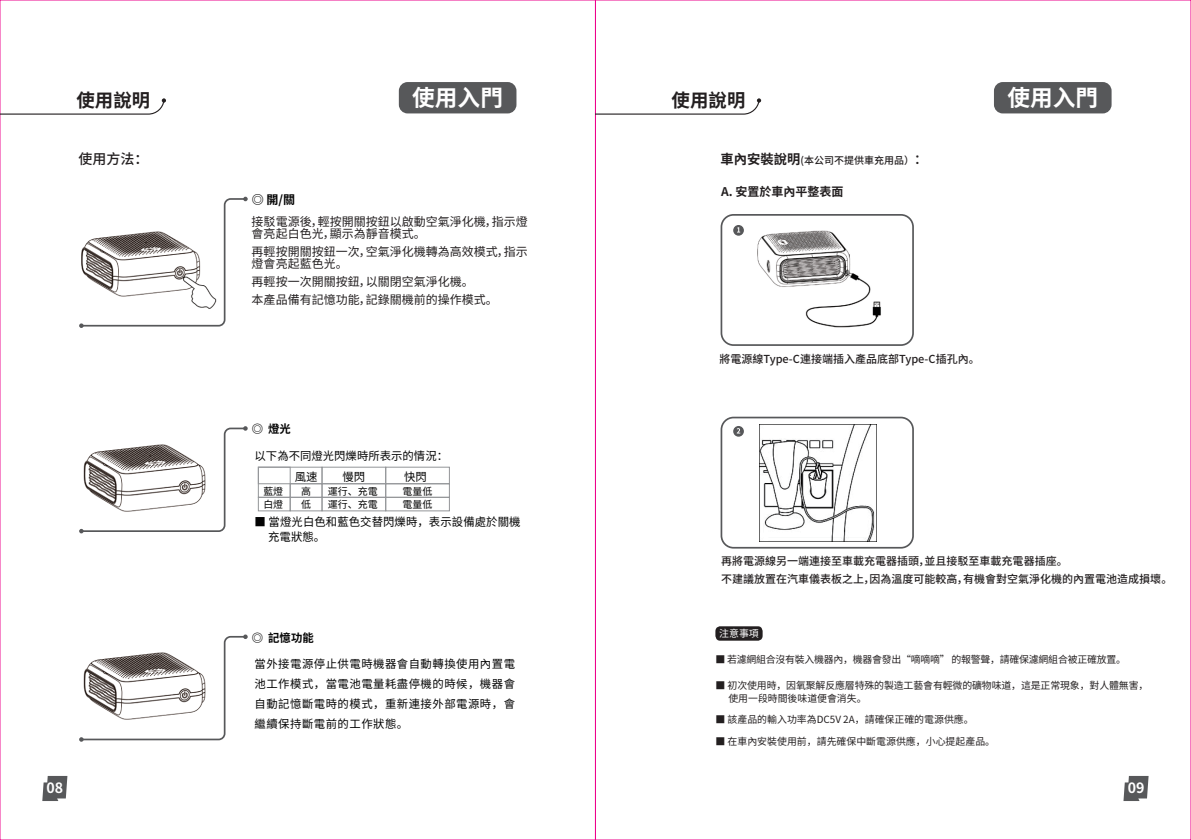
<style>
.page{position:relative;width:1191px;height:840px;background:#fff}
.page>*{position:absolute;margin:0;border:0;box-sizing:border-box;transform-origin:0 0}
.t1{font:700 22.6px "Source Han Sans CN";color:#fff}
.t2{font:700 18.4px "Source Han Sans CN";color:#231f20}
.t3{font:700 14.2px "Source Han Sans CN";color:#fff}
.t4{font:500 14px "Source Han Sans CN";color:#231f20}
.t5{font:12px/12px "Source Han Sans CN";color:#231f20}
.t6{font:700 12px "Source Han Sans CN";color:#231f20}
.t7{font:700 12px "Source Han Sans CN";color:#030303}
.t8{font:11.4px/20px "Source Han Sans CN";letter-spacing:.025em;color:#030303;text-align:justify}
.t9{font:11.4px/14.2px "Source Han Sans CN";letter-spacing:.005em;color:#030303}
.t10{font:11.4px "Source Han Sans CN";color:#030303}
.t11{font:700 11.4px "Source Han Sans CN";color:#030303}
.t12{font:500 11px/18px "Source Han Sans CN";color:#231f20}
.t13{font:10px/12.8px "Source Han Sans CN";letter-spacing:-.015em;color:#231f20}
.t14{font:10px/13px "Source Han Sans CN";color:#030303}
.t15{font:500 10px "Source Han Sans CN";color:#231f20}
.t16{font:10px "Source Han Sans CN";color:#fff}
.s1{font-weight:700;font-size:13.4px}
.s2{font-size:13.4px}
</style>
<div class="page">
<div style="left:720px;top:416px;width:194px;height:132px;border:2px solid #57585a;border-radius:12px"></div>
<img style="left:757px;top:230px;width:124px;height:98px">
<div style="left:720px;top:214px;width:194px;height:132px;border:2px solid #57585a;border-radius:12px"></div>
<div style="left:733px;top:225px;width:11px;height:10px;background:#57585a;border-radius:50%"></div>
<svg style="left:737px;top:227px;width:3px;height:6px"></svg>
<svg style="left:733px;top:426px;width:11px;height:10px"></svg>
<svg style="left:736px;top:428px;width:4px;height:5px"></svg>
<svg style="left:79px;top:426px;width:169px;height:107px"></svg>
<svg style="left:79px;top:634px;width:169px;height:107px"></svg>
<svg style="left:79px;top:196px;width:169px;height:132px"></svg>
<img style="left:79px;top:224px;width:141px;height:93px">
<img style="left:79px;top:434px;width:133px;height:83px">
<img style="left:79px;top:642px;width:133px;height:82px">
<img style="left:759px;top:424px;width:117px;height:117px">
<svg style="left:0;top:98px;width:166px;height:17px"></svg>
<svg style="left:42px;top:776px;width:25px;height:24px"></svg>
<svg style="left:1123px;top:776px;width:25px;height:24px"></svg>
<div style="left:399px;top:82px;width:117px;height:31px;background:#57585a;border-radius:9px"></div>
<svg style="left:594px;top:98px;width:167px;height:17px"></svg>
<div style="left:994px;top:82px;width:117px;height:31px;background:#57585a;border-radius:9px"></div>
<div style="left:258px;top:466px;width:64px;height:18px;border:1px solid #939598"></div>
<div style="left:258px;top:466px;width:33px;height:31px;border:1px solid #939598"></div>
<div style="left:290px;top:483px;width:32px;height:14px;border:1px solid #939598"></div>
<div style="left:258px;top:496px;width:33px;height:15px;border:1px solid #939598"></div>
<div style="left:290px;top:496px;width:32px;height:15px;border:1px solid #939598"></div>
<div style="left:321px;top:466px;width:65px;height:18px;border:1px solid #939598"></div>
<div style="left:321px;top:483px;width:65px;height:14px;border:1px solid #939598"></div>
<div style="left:321px;top:496px;width:65px;height:15px;border:1px solid #939598"></div>
<div style="left:385px;top:466px;width:65px;height:18px;border:1px solid #939598"></div>
<div style="left:385px;top:483px;width:65px;height:14px;border:1px solid #939598"></div>
<div style="left:385px;top:496px;width:65px;height:15px;border:1px solid #939598"></div>
<div style="left:715px;top:626px;width:47px;height:14px;background:#231f20;border-radius:5px"></div>
<h2 class="t2" style="left:77px;top:89px;width:75px">使用說明</h2>
<h1 class="t1" style="left:412px;top:85px;width:92px">使用入門</h1>
<h2 class="t2" style="left:671px;top:89px;width:75px">使用說明</h2>
<h1 class="t1" style="left:1007px;top:85px;width:92px">使用入門</h1>
<h3 class="t4" style="left:79px;top:150px;width:71px">使用方法：</h3>
<p class="t7" style="left:252px;top:193px;width:45px">◎ 開/關</p>
<p class="t5" style="left:252px;top:215px;width:277px">接駁電源後，輕按開關按鈕以啟動空氣淨化機，指示燈會亮起白色光，顯示為靜音模式。</p>
<p class="t5" style="left:252px;top:245px;width:277px">再輕按開關按鈕一次，空氣淨化機轉為高效模式，指示燈會亮起藍色光。</p>
<p class="t5" style="left:252px;top:272px;width:248px;line-height:18px">再輕按一次開關按鈕，以關閉空氣淨化機。<br>本產品備有記憶功能，記錄關機前的操作模式。</p>
<p class="t11" style="left:252px;top:422px;width:41px">◎ 燈光</p>
<p class="t10" style="left:254px;top:449px;width:195px">以下為不同燈光閃爍時所表示的情況：</p>
<p class="t14" style="left:263px;top:484px;width:21px">藍燈白燈</p>
<p class="t14" style="left:301px;top:484px;width:11px">高低</p>
<p class="t14" style="left:328px;top:484px;width:51px">運行、充電運行、充電</p>
<p class="t14" style="left:402px;top:484px;width:31px">電量低電量低</p>
<p class="t8" style="left:404px;top:466px;width:24px">快閃</p>
<p class="t9" style="left:268px;top:515px;width:254px;text-indent:-14px">■ 當燈光白色和藍色交替閃爍時，表示設備處於關機充電狀態。</p>
<p class="t8" style="left:295px;top:466px;width:24px">風速</p>
<p class="t8" style="left:342px;top:466px;width:24px">慢閃</p>
<p class="t11" style="left:252px;top:631px;width:64px">◎ 記憶功能</p>
<p class="t8" style="left:254px;top:653px;width:262px">當外接電源停止供電時機器會自動轉換使用內置電池工作模式，當電池電量耗盡停機的時候，機器會自動記憶斷電時的模式，重新連接外部電源時，會繼續保持斷電前的工作狀態。</p>
<p class="t15" style="left:720px;top:155px;width:208px"><span class="s1">車內安裝說明</span>(本公司不提供車充用品）<span class="s2">：</span></p>
<p class="t6" style="left:721px;top:184px;width:124px">A. 安置於車內平整表面</p>
<p class="t12" style="left:719px;top:349px;width:262px">將電源線Type-C連接端插入產品底部Type-C插孔內。</p>
<p class="t12" style="left:721px;top:552px;width:453px">再將電源線另一端連接至車載充電器插頭，並且接駁至車載充電器插座。<br>不建議放置在汽車儀表板之上，因為溫度可能較高，有機會對空氣淨化機的內置電池造成損壞。</p>
<p class="t16" style="left:719px;top:627px;width:41px">注意事項</p>
<p class="t13" style="left:715px;top:652px;width:412px">■ 若濾網組合沒有裝入機器內，機器會發出“嘀嘀嘀” 的報警聲，請確保濾網組合被正確放置。</p>
<p class="t13" style="left:728px;top:678px;width:421px;text-indent:-13px">■ 初次使用時，因氧聚解反應層特殊的製造工藝會有輕微的礦物味道，這是正常現象，對人體無害，使用一段時間後味道便會消失。</p>
<p class="t13" style="left:715px;top:712px;width:260px">■ 該產品的輸入功率為DC5V 2A，請確保正確的電源供應。</p>
<p class="t13" style="left:715px;top:735px;width:281px">■ 在車內安裝使用前，請先確保中斷電源供應，小心提起產品。</p>
<h3 class="t3" style="left:46px;top:779px;width:18px">08</h3>
<h3 class="t3" style="left:1127px;top:779px;width:18px">09</h3>
</div>
